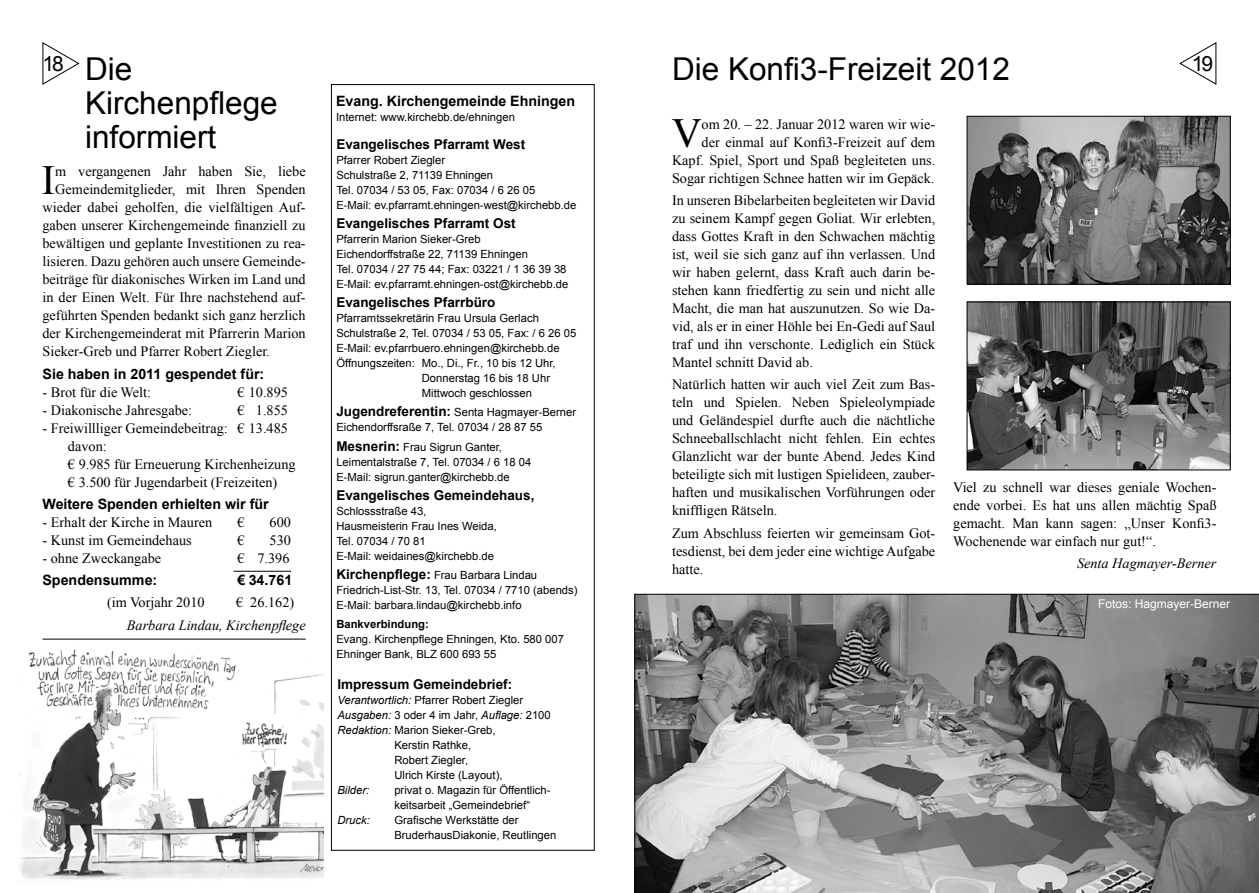
<style>
.page{position:relative;width:1259px;height:893px;background:#fff}
.page>*{position:absolute;margin:0;border:0;box-sizing:border-box;transform-origin:0 0}
.t1{font:41.4px "Times New Roman";color:#000}
.t2{font:31.5px/34.2px "Arial";color:#000}
.t3{font:21px "Arial";color:#000}
.t4{font:14.25px/18px "Times New Roman";color:#000;text-align:justify}
.t5{font:700 14.25px "Arial";color:#000}
.t6{font:italic 14.25px "Times New Roman";color:#000}
.t7{font:700 13.5px "Arial";color:#000}
.t8{font:12px "Arial";color:#fff}
.t9{font:11.25px/15px "Arial";color:#000}
.t10{font:italic 11.25px "Arial";color:#000}
.t11{font:700 11.25px "Arial";color:#000}
.s1{font-weight:700;font-size:13.5px}
.s2{font-style:italic}
.s3{font-style:normal}
</style>
<div class="page">
<img style="left:19px;top:649px;width:305px;height:233px">
<svg style="left:1179px;top:42px;width:37px;height:43px"></svg>
<div style="left:331px;top:84px;width:263px;height:766px;border:1px solid #000"></div>
<svg style="left:42px;top:42px;width:37px;height:43px"></svg>
<svg style="left:634px;top:594px;width:625px;height:299px;background:#848483"></svg>
<img style="left:969px;top:118px;width:259px;height:164px">
<div style="left:967px;top:116px;width:263px;height:168px;border:1px solid #000"></div>
<img style="left:969px;top:304px;width:259px;height:164px">
<div style="left:967px;top:302px;width:263px;height:168px;border:1px solid #000"></div>
<hr style="left:234px;top:571px;width:57px;height:1px;background:#000">
<hr style="left:43px;top:639px;width:263px;height:1px;background:#000">
<h3 class="t3" style="left:43px;top:50px;width:23px">18</h3>
<h2 class="t2" style="left:85px;top:52px;width:194px">Die<br>Kirchenpflege informiert</h2>
<h1 class="t1" style="left:41px;top:153px;width:15px">I</h1>
<p class="t4" style="left:55px;top:162px;width:252px">m vergangenen Jahr haben Sie, liebe</p>
<p class="t4" style="left:55px;top:180px;width:252px">Gemeindemitglieder, mit Ihren Spenden</p>
<p class="t4" style="left:43px;top:198px;width:265px">wieder dabei geholfen, die vielfältigen Auf-</p>
<p class="t4" style="left:43px;top:216px;width:265px">gaben unserer Kirchengemeinde finanziell zu</p>
<p class="t4" style="left:43px;top:234px;width:265px">bewältigen und geplante Investitionen zu rea-</p>
<p class="t4" style="left:43px;top:252px;width:265px">lisieren. Dazu gehören auch unsere Gemeinde-</p>
<p class="t4" style="left:43px;top:270px;width:265px">beiträge für diakonisches Wirken im Land und</p>
<p class="t4" style="left:43px;top:288px;width:265px">in der Einen Welt. Für Ihre nachstehend auf-</p>
<p class="t4" style="left:43px;top:306px;width:265px">geführten Spenden bedankt sich ganz herzlich</p>
<p class="t4" style="left:43px;top:324px;width:265px">der Kirchengemeinderat mit Pfarrerin Marion</p>
<p class="t4" style="left:43px;top:342px;width:229px">Sieker-Greb und Pfarrer Robert Ziegler.</p>
<p class="t5" style="left:43px;top:364px;width:223px">Sie haben in 2011 gespendet für:</p>
<p class="t4" style="left:43px;top:383px;width:110px">- Brot für die Welt:</p>
<p class="t4" style="left:238px;top:383px;width:52px">€ 10.895</p>
<p class="t4" style="left:43px;top:401px;width:151px">- Diakonische Jahresgabe:</p>
<p class="t4" style="left:238px;top:401px;width:52px">€ 1.855</p>
<p class="t4" style="left:68px;top:419px;width:229px;text-align:left;text-indent:-25px">- Freiwillliger Gemeindebeitrag: € 13.485 davon:<br>€ 9.985 für Erneuerung Kirchenheizung € 3.500 für Jugendarbeit (Freizeiten)</p>
<p class="t5" style="left:42px;top:494px;width:228px">Weitere Spenden erhielten wir für</p>
<p class="t4" style="left:42px;top:513px;width:171px">- Erhalt der Kirche in Mauren</p>
<p class="t4" style="left:237px;top:513px;width:9px">€</p>
<p class="t4" style="left:270px;top:513px;width:23px">600</p>
<p class="t4" style="left:42px;top:531px;width:151px">- Kunst im Gemeindehaus</p>
<p class="t4" style="left:237px;top:531px;width:9px">€</p>
<p class="t4" style="left:270px;top:531px;width:23px">530</p>
<p class="t4" style="left:42px;top:549px;width:120px">- ohne Zweckangabe</p>
<p class="t4" style="left:237px;top:549px;width:53px">€ 7.396</p>
<p class="t5" style="left:42px;top:571px;width:116px">Spendensumme:</p>
<p class="t5" style="left:237px;top:571px;width:56px">€ 34.761</p>
<p class="t4" style="left:107px;top:593px;width:99px">(im Vorjahr 2010</p>
<p class="t4" style="left:236px;top:593px;width:60px">€ 26.162)</p>
<p class="t6" style="left:127px;top:615px;width:180px">Barbara Lindau, Kirchenpflege</p>
<p class="t5" style="left:336px;top:92px;width:241px">Evang. Kirchengemeinde Ehningen</p>
<p class="t9" style="left:336px;top:110px;width:180px">Internet: www.kirchebb.de/ehningen</p>
<p class="t7" style="left:336px;top:135px;width:190px">Evangelisches Pfarramt West</p>
<p class="t9" style="left:336px;top:152px;width:242px">Pfarrer Robert Ziegler<br>Schulstraße 2, 71139 Ehningen<br>Tel. 07034 / 53 05, Fax: 07034 / 6 26 05<br>E-Mail: ev.pfarramt.ehningen-west@kirchebb.de</p>
<p class="t7" style="left:336px;top:214px;width:181px">Evangelisches Pfarramt Ost</p>
<p class="t9" style="left:336px;top:232px;width:233px">Pfarrerin Marion Sieker-Greb Eichendorffstraße 22, 71139 Ehningen<br>Tel. 07034 / 27 75 44; Fax: 03221 / 1 36 39 38<br>E-Mail: ev.pfarramt.ehningen-ost@kirchebb.de</p>
<p class="t7" style="left:336px;top:294px;width:161px">Evangelisches Pfarrbüro</p>
<p class="t9" style="left:336px;top:311px;width:204px">Pfarramtssekretärin Frau Ursula Gerlach</p>
<p class="t9" style="left:336px;top:326px;width:241px">Schulstraße 2, Tel. 07034 / 53 05, Fax: / 6 26 05</p>
<p class="t9" style="left:336px;top:341px;width:225px">E-Mail: ev.pfarrbuero.ehningen@kirchebb.de</p>
<p class="t9" style="left:336px;top:356px;width:221px">Öffnungszeiten: Mo., Di., Fr., 10 bis 12 Uhr,</p>
<p class="t9" style="left:422px;top:371px;width:130px">Donnerstag 16 bis 18 Uhr</p>
<p class="t9" style="left:422px;top:386px;width:112px">Mittwoch geschlossen</p>
<p class="t9" style="left:336px;top:405px;width:241px"><span class="s1">Jugendreferentin:</span> Senta Hagmayer-Berner<br>Eichendorffsraße 7, Tel. 07034 / 28 87 55</p>
<p class="t9" style="left:336px;top:439px;width:196px"><span class="s1">Mesnerin:</span> Frau Sigrun Ganter,<br>Leimentalstraße 7, Tel. 07034 / 6 18 04<br>E-Mail: sigrun.ganter@kirchebb.de</p>
<p class="t7" style="left:336px;top:486px;width:200px">Evangelisches Gemeindehaus,</p>
<p class="t9" style="left:336px;top:504px;width:162px">Schlossstraße 43,<br>Hausmeisterin Frau Ines Weida,<br>Tel. 07034 / 70 81<br>E-Mail: weidaines@kirchebb.de</p>
<p class="t9" style="left:336px;top:568px;width:243px"><span class="s1">Kirchenpflege:</span> Frau Barbara Lindau<br>Friedrich-List-Str. 13, Tel. 07034 / 7710 (abends)<br>E-Mail: barbara.lindau@kirchebb.info</p>
<p class="t11" style="left:336px;top:617px;width:94px">Bankverbindung:</p>
<p class="t9" style="left:336px;top:632px;width:229px">Evang. Kirchenpflege Ehningen, Kto. 580 007<br>Ehninger Bank, BLZ 600 693 55</p>
<p class="t7" style="left:337px;top:676px;width:176px">Impressum Gemeindebrief:</p>
<p class="t9" style="left:337px;top:693px;width:187px"><span class="s2">Verantwortlich:</span> Pfarrer Robert Ziegler</p>
<p class="t10" style="left:337px;top:708px;width:215px">Ausgaben: <span class="s3">3 oder 4 im Jahr,</span> Auflage: <span class="s3">2100</span></p>
<p class="t9" style="left:337px;top:723px;width:160px"><span class="s2">Redaktion:</span> Marion Sieker-Greb,</p>
<p class="t9" style="left:394px;top:738px;width:78px">Kerstin Rathke,</p>
<p class="t9" style="left:394px;top:753px;width:75px">Robert Ziegler,</p>
<p class="t9" style="left:394px;top:768px;width:110px">Ulrich Kirste (Layout),</p>
<p class="t10" style="left:337px;top:783px;width:33px">Bilder:</p>
<p class="t9" style="left:394px;top:783px;width:158px">privat o. Magazin für Öffentlich&shy;keitsarbeit „Gemeindebrief“</p>
<p class="t10" style="left:337px;top:813px;width:34px">Druck:</p>
<p class="t9" style="left:394px;top:813px;width:163px">Grafische Werkstätte der<br>BruderhausDiakonie, Reutlingen</p>
<h2 class="t2" style="left:672px;top:52px;width:339px">Die Konfi3-Freizeit 2012</h2>
<h3 class="t3" style="left:1191px;top:50px;width:23px">19</h3>
<p class="t4" style="left:672px;top:115px;width:265px;text-align:right">om 20. – 22. Januar 2012 waren wir wie-<br>der einmal auf Konfi3-Freizeit auf dem Kapf. Spiel, Sport und Spaß begleiteten uns.<br>Sogar richtigen Schnee hatten wir im Gepäck.</p>
<p class="t4" style="left:672px;top:191px;width:265px">In unseren Bibelarbeiten begleiteten wir David zu seinem Kampf gegen Goliat. Wir erlebten, dass Gottes Kraft in den Schwachen mächtig ist, weil sie sich ganz auf ihn verlassen. Und wir haben gelernt, dass Kraft auch darin be&shy;stehen kann friedfertig zu sein und nicht alle Macht, die man hat auszunutzen. So wie Da&shy;vid, als er in einer Höhle bei En-Gedi auf Saul traf und ihn verschonte. Lediglich ein Stück Mantel schnitt David ab.</p>
<p class="t4" style="left:672px;top:375px;width:265px">Natürlich hatten wir auch viel Zeit zum Bas&shy;teln und Spielen. Neben Spieleolympiade und Geländespiel durfte auch die nächtliche Schneeballschlacht nicht fehlen. Ein echtes Glanzlicht war der bunte Abend. Jedes Kind beteiligte sich mit lustigen Spielideen, zauber&shy;haften und musikalischen Vorführungen oder kniffligen Rätseln.</p>
<p class="t4" style="left:672px;top:524px;width:265px">Zum Abschluss feierten wir gemeinsam Got&shy;tesdienst, bei dem jeder eine wichtige Aufgabe hatte.</p>
<h1 class="t1" style="left:671px;top:105px;width:31px">V</h1>
<p class="t4" style="left:953px;top:477px;width:265px">Viel zu schnell war dieses geniale Wochen&shy;ende vorbei. Es hat uns allen mächtig Spaß gemacht. Man kann sagen: „Unser Konfi3- Wochenende war einfach nur gut!“.</p>
<p class="t6" style="left:1077px;top:553px;width:141px">Senta Hagmayer-Berner</p>
<p class="t8" style="left:1098px;top:596px;width:134px">Fotos: Hagmayer-Berner</p>
</div>
